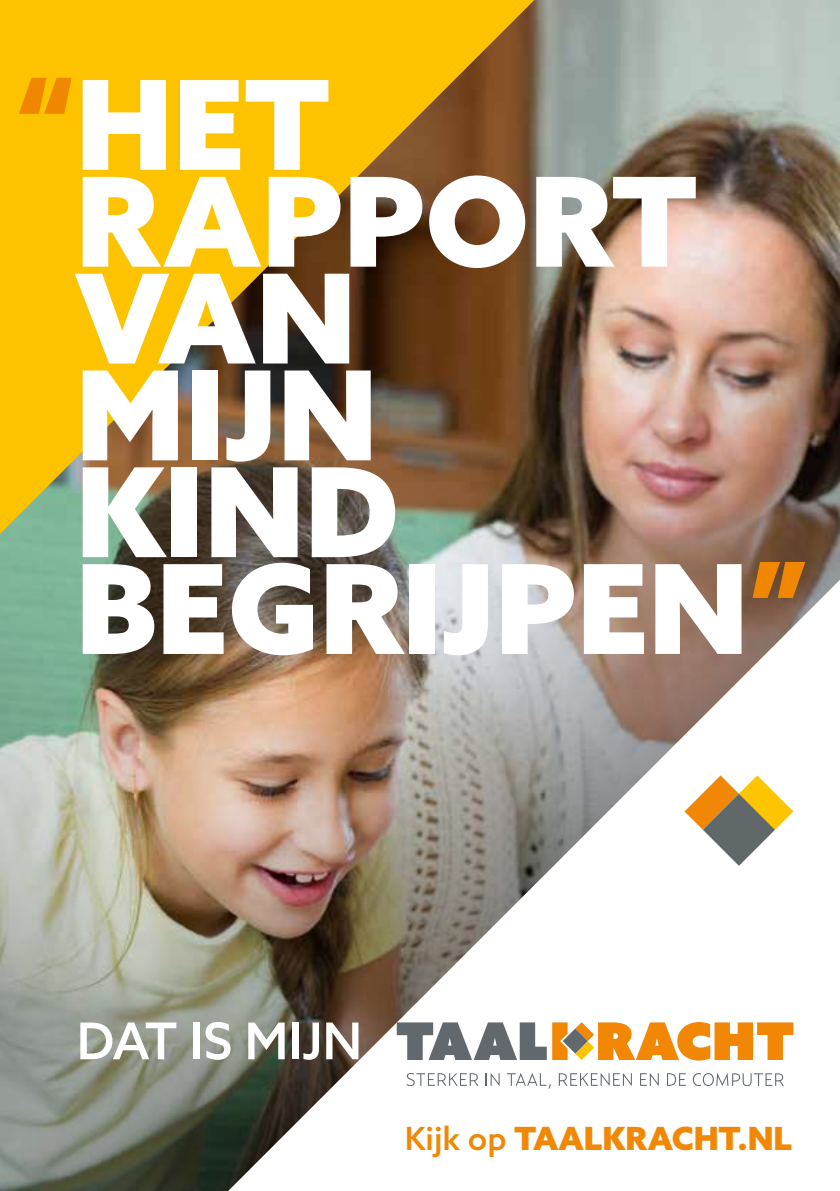
<style>
.page{position:relative;width:840px;height:1191px;background:#fff}
.page>*{position:absolute;margin:0;border:0;box-sizing:border-box;transform-origin:0 0}
.t1{font:900 124px/96.8px "Azo Sans";color:#fff}
.t2{font:500 50.8px "Azo Sans";color:#fff}
.t3{font:900 32px "Azo Sans";color:#f18805}
.s1{color:#f18700}
.s2{font-weight:500}
</style>
<div class="page">
<img style="left:534px;top:0;width:305px;height:367px">
<img style="left:0;top:367px;width:839px;height:824px">
<img style="left:228px;top:580px;width:611px;height:611px">
<svg style="left:0;top:0;width:534px;height:534px;background:#b28717"></svg>
<svg style="left:684px;top:775px;width:108px;height:91px"></svg>
<svg style="left:396px;top:1022px;width:150px;height:38px"></svg>
<svg style="left:552px;top:1022px;width:240px;height:38px"></svg>
<svg style="left:406px;top:1073px;width:72px;height:13px"></svg>
<svg style="left:485px;top:1073px;width:14px;height:13px"></svg>
<svg style="left:506px;top:1073px;width:44px;height:15px"></svg>
<svg style="left:558px;top:1073px;width:73px;height:13px"></svg>
<svg style="left:639px;top:1073px;width:19px;height:13px"></svg>
<svg style="left:666px;top:1073px;width:19px;height:12px"></svg>
<svg style="left:692px;top:1073px;width:91px;height:13px"></svg>
<p class="t1" style="left:76px;top:75px;width:732px;text-indent:-59px"><span class="s1">“</span>HET<br>RAPPORT<br>VAN<br>MIJN<br>KIND<br>BEGRIJPEN<span class="s1">”</span></p>
<p class="t2" style="left:77px;top:1007px;width:287px">DAT IS MIJN</p>
<p class="t3" style="left:404px;top:1117px;width:388px"><span class="s2">Kijk op</span> TAALKRACHT.NL</p>
</div>
